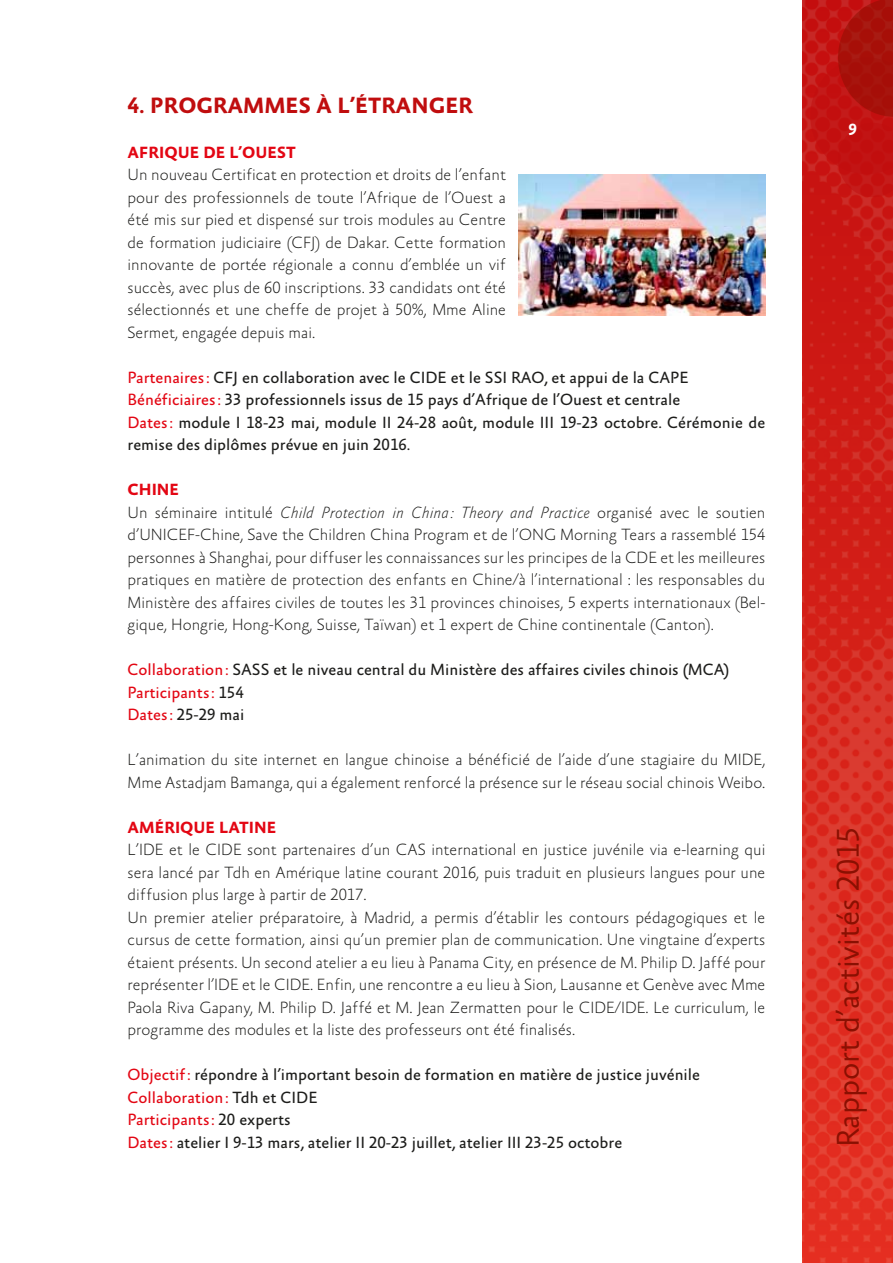
<style>
.page{position:relative;width:893px;height:1263px;background:#fff}
.page>*{position:absolute;margin:0;border:0;box-sizing:border-box;transform-origin:0 0}
.t1{font:300 31.95px "Absara Sans TF";color:#8a1002}
.t2{font:700 22.5px "Absara Sans TF";color:#c00d0e}
.t3{font:100 16.5px/22.5px "Absara Sans TF";color:#1d1d1b}
.t4{font:16.5px/22.5px "Absara Sans TF";color:#1d1d1b}
.t5{font:700 16.5px "Absara Sans TF";color:#e30613}
.t6{font:700 16.5px "Absara Sans TF";color:#fff}
.s1{color:#e30613}
.s2{font-weight:700;color:#e30613}
.s3{font-style:italic}
</style>
<div class="page">
<img style="left:802px;top:0;width:91px;height:1263px">
<svg style="left:810px;top:0;width:83px;height:197px;background:#bb1310"></svg>
<img style="left:519px;top:174px;width:246px;height:141px">
<h2 class="t2" style="left:128px;top:93px;width:347px">4. PROGRAMMES À L’ÉTRANGER</h2>
<p class="t5" style="left:128px;top:143px;width:170px">AFRIQUE DE L’OUEST</p>
<p class="t3" style="left:128px;top:164px;width:380px;text-align:justify">Un nouveau Certificat en protection et droits de l’enfant pour des professionnels de toute l’Afrique de l’Ouest a été mis sur pied et dispensé sur trois modules au Centre de formation judiciaire (CFJ) de Dakar. Cette formation innovante de portée régionale a connu d’emblée un vif succès, avec plus de 60 inscriptions. 33 candidats ont été sélectionnés et une cheffe de projet à 50%, Mme Aline Sermet, engagée depuis mai.</p>
<p class="t4" style="left:128px;top:367px;width:639px"><span class="s1">Partenaires:</span> CFJ en collaboration avec le CIDE et le SSI RAO, et appui de la CAPE <span class="s1">Bénéficiaires:</span> 33 professionnels issus de 15 pays d’Afrique de l’Ouest et centrale<br><span class="s1">Dates:</span> module I 18-23 mai, module II 24-28 août, module III 19-23 octobre. Cérémonie de remise des diplômes prévue en juin 2016.</p>
<p class="t3" style="left:128px;top:479px;width:639px"><span class="s2">CHINE<br></span>Un séminaire intitulé <span class="s3">Child Protection in China : Theory and Practice</span> organisé avec le soutien d’UNICEF-Chine, Save the Children China Program et de l’ONG</p>
<p class="t3" style="left:128px;top:524px;width:639px;text-align:justify;text-indent:433px">Morning Tears a rassemblé 154 personnes à Shanghai, pour diffuser les connaissances sur les principes de la CDE et les meilleures pratiques en matière de protection des enfants en Chine/à l’international : les responsables du Ministère des affaires civiles de toutes les 31 provinces chinoises, 5 experts internationaux (Bel&shy;gique, Hongrie, Hong-Kong, Suisse, Taïwan) et 1 expert de Chine continentale (Canton).</p>
<p class="t4" style="left:128px;top:659px;width:604px"><span class="s1">Collaboration:</span> SASS et le niveau central du Ministère des affaires civiles chinois (MCA)<br><span class="s1">Participants:</span> 154<br><span class="s1">Dates:</span> 25-29 mai</p>
<p class="t3" style="left:128px;top:749px;width:639px">L’animation du site internet en langue chinoise a bénéficié de l’aide d’une stagiaire du MI DE,<br>Mme Astadjam Bamanga, qui a également renforcé la présence sur le réseau social chinois Weibo.</p>
<p class="t5" style="left:128px;top:819px;width:148px">AMÉRIQUE LATI NE</p>
<p class="t3" style="left:128px;top:839px;width:639px">L’I DE et le CI DE sont partenaires d’un CAS international en justice juvénile via e-learning qui sera lancé par Tdh en Amérique latine courant 2016, puis traduit en plusieurs langues pour une diffusion plus large à partir de 2017.<br>Un premier atelier préparatoire, à Madrid, a permis d’établir les contours pédagogiques et le cursus de cette formation, ainsi qu’un premier plan de communication. Une vingtaine d’experts étaient présents. Un second atelier a eu lieu à Panama City, en présence de M. Philip D. Jaffé pour représenter l’I DE et le CI DE. Enfin, une rencontre a eu lieu à Sion, Lausanne et Genève avec Mme Paola Riva Gapany, M. Philip D. Jaffé et M. Jean Zermatten pour le CI DE/I DE. Le curriculum, le programme des modules et la liste des professeurs ont été finalisés.</p>
<p class="t4" style="left:128px;top:1064px;width:574px"><span class="s1">Objectif:</span> répondre à l’important besoin de formation en matière de justice juvénile <span class="s1">Collaboration:</span> Tdh et CIDE<br><span class="s1">Participants:</span> 20 experts<br><span class="s1">Dates:</span> atelier I 9-13 mars, atelier II 20-23 juillet, atelier III 23-25 octobre</p>
<p class="t6" style="left:848px;top:121px;width:10px">9</p>
<h1 class="t1" style="left:832px;top:1147px;width:322px;rotate:-90deg">Rapport d’activités 2015</h1>
</div>
